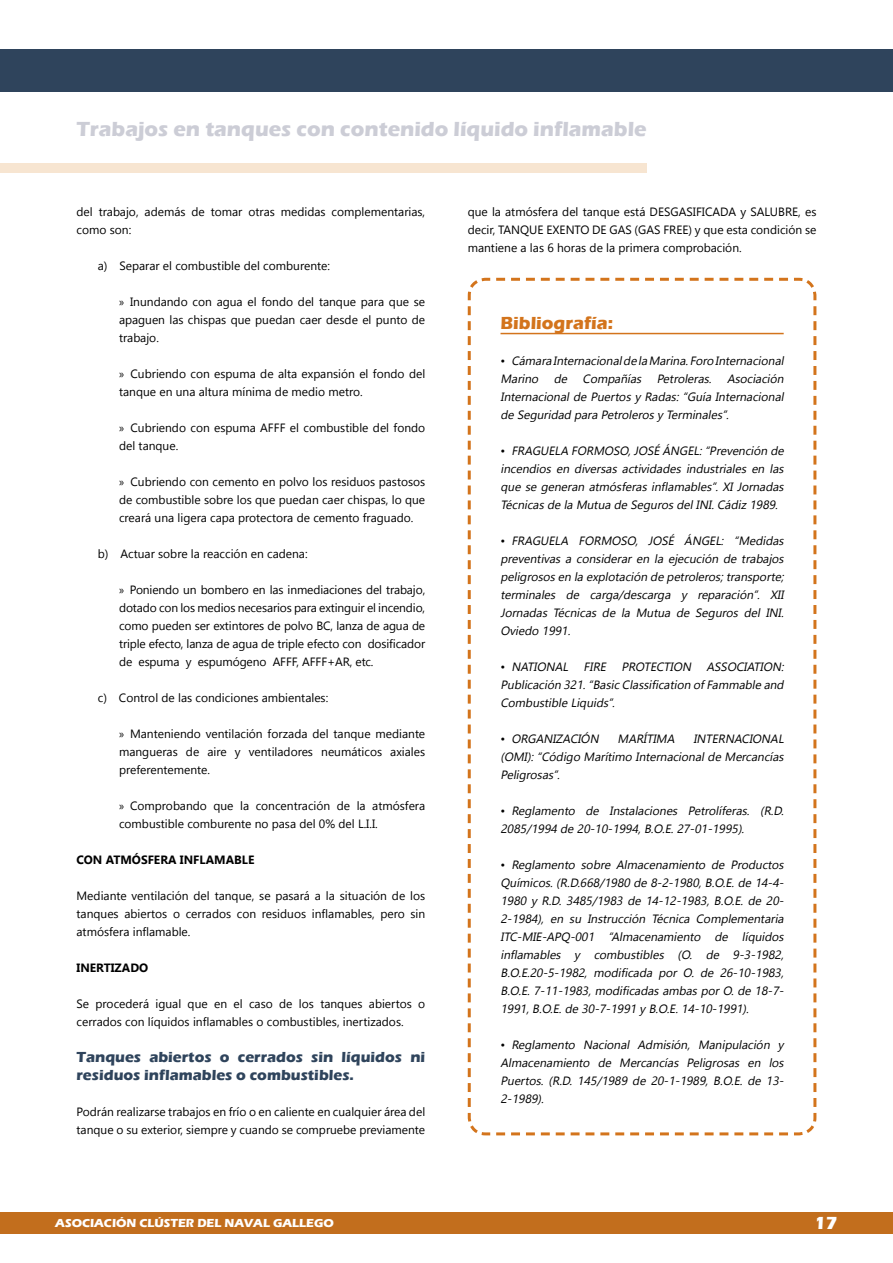
<style>
.page{position:relative;width:893px;height:1263px;background:#fff}
.page>*{position:absolute;margin:0;border:0;box-sizing:border-box;transform-origin:0 0}
.t1{font:700 21px "Eras ITC";color:#cccdd6}
.t2{font:700 18px "Eras ITC";color:#d3741c}
.t3{font:700 18px "Eras ITC";color:#fff}
.t4{font:700 15px/18px "Eras ITC";color:#2f445c}
.t5{font:12px/18px "Gadugi";color:#000}
.t6{font:italic 12px/18px "Gadugi";color:#000;text-align:justify}
.t7{font:700 12px "Eras ITC";color:#fff}
.t8{font:700 12px "Gadugi";color:#000}
.s1{font-family:"Myriad Pro"}
.s2{font-style:normal}
</style>
<div class="page">
<div style="left:0;top:1212px;width:893px;height:21px;background:#c26e1d"></div>
<div style="left:0;top:49px;width:893px;height:42px;background:#2f445c"></div>
<div style="left:0;top:163px;width:647px;height:10px;background:#f7e5d1"></div>
<svg style="left:467px;top:277px;width:350px;height:859px"></svg>
<h1 class="t1" style="left:77px;top:117px;width:572px">Trabajos en tanques con contenido líquido inflamable</h1>
<p class="t5" style="left:77px;top:203px;width:350px">del trabajo, además de tomar otras medidas complementarias, como son:</p>
<p class="t5" style="left:98px;top:257px;width:234px">a) Separar el combustible del comburente:</p>
<p class="t5" style="left:119px;top:293px;width:308px;text-align:justify"><span class="s1">»</span> Inundando con agua el fondo del tanque para que se apaguen las chispas que puedan caer desde el punto de trabajo.</p>
<p class="t5" style="left:119px;top:365px;width:308px"><span class="s1">»</span> Cubriendo con espuma de alta expansión el fondo del tanque en una altura mínima de medio metro.</p>
<p class="t5" style="left:119px;top:419px;width:308px"><span class="s1">»</span> Cubriendo con espuma AFFF el combustible del fondo del tanque.</p>
<p class="t5" style="left:119px;top:473px;width:308px;text-align:justify"><span class="s1">»</span> Cubriendo con cemento en polvo los residuos pastosos de combustible sobre los que puedan caer chispas, lo que creará una ligera capa protectora de cemento fraguado.</p>
<p class="t5" style="left:98px;top:545px;width:211px">b) Actuar sobre la reacción en cadena:</p>
<p class="t5" style="left:119px;top:581px;width:308px;text-align:justify"><span class="s1">»</span> Poniendo un bombero en las inmediaciones del trabajo, dotado con los medios necesarios para extinguir el incendio, como pueden ser extintores de polvo BC, lanza de agua de triple efecto, lanza de agua de triple efecto con dosificador de espuma y espumógeno AFFF, AFFF+AR, etc.</p>
<p class="t5" style="left:98px;top:689px;width:232px">c) Control de las condiciones ambientales:</p>
<p class="t5" style="left:119px;top:725px;width:308px;text-align:justify"><span class="s1">»</span> Manteniendo ventilación forzada del tanque mediante mangueras de aire y ventiladores neumáticos axiales preferentemente.</p>
<p class="t5" style="left:119px;top:797px;width:308px"><span class="s1">»</span> Comprobando que la concentración de la atmósfera combustible comburente no pasa del 0% del L.I.I.</p>
<p class="t8" style="left:77px;top:853px;width:179px">CON ATMÓSFERA INFLAMABLE</p>
<p class="t5" style="left:77px;top:887px;width:350px;text-align:justify">Mediante ventilación del tanque, se pasará a la situación de los tanques abiertos o cerrados con residuos inflamables, pero sin atmósfera inflamable.</p>
<p class="t8" style="left:77px;top:961px;width:73px">INERTIZADO</p>
<p class="t5" style="left:77px;top:995px;width:350px">Se procederá igual que en el caso de los tanques abiertos o cerrados con líquidos inflamables o combustibles, inertizados.</p>
<p class="t4" style="left:77px;top:1048px;width:350px">Tanques abiertos o cerrados sin líquidos ni residuos inflamables o combustibles.</p>
<p class="t5" style="left:77px;top:1103px;width:350px">Podrán realizarse trabajos en frío o en caliente en cualquier área del tanque o su exterior, siempre y cuando se compruebe previamente</p>
<p class="t5" style="left:468px;top:203px;width:350px;text-align:justify">que la atmósfera del tanque está DESGASIFICADA y SALUBRE, es decir, TANQUE EXENTO DE GAS (GAS FREE) y que esta condición se mantiene a las 6 horas de la primera comprobación.</p>
<h2 class="t2" style="left:500px;top:312px;width:114px">Bibliografía:</h2>
<p class="t6" style="left:500px;top:351px;width:287px"><span class="s2">•</span> Cámara Internacionalde la Marina.Foro Internacional Marino de Compañías Petroleras. Asociación Internacional de Puertos y Radas: “Guía Internacional de Seguridad para Petroleros y Terminales”.</p>
<p class="t6" style="left:500px;top:441px;width:287px"><span class="s2">•</span> FRAGUELA FORMOSO,JOSÉ ÁNGEL:“Prevención de incendios en diversas actividades industriales en las que se generan atmósferas inflamables”. XI Jornadas Técnicas de la Mutua de Seguros del INI. Cádiz 1989.</p>
<p class="t6" style="left:500px;top:531px;width:287px"><span class="s2">•</span> FRAGUELA FORMOSO, JOSÉ ÁNGEL: “Medidas preventivas a considerar en la ejecución de trabajos peligrosos en la explotación de petroleros;transporte; terminales de carga/descarga y reparación”. XII Jornadas Técnicas de la Mutua de Seguros del INI.<br>Oviedo 1991.</p>
<p class="t6" style="left:500px;top:657px;width:287px"><span class="s2">•</span> NATIONAL FIRE PROTECTION ASSOCIATION:<br>Publicación 321.“Basic Classification ofFammable and Combustible Liquids”.</p>
<p class="t6" style="left:500px;top:729px;width:102px"><span class="s2">•</span> ORGANIZACIÓN</p>
<p class="t6" style="left:618px;top:729px;width:61px">MARÍTIMA</p>
<p class="t6" style="left:500px;top:729px;width:287px;text-indent:193px">INTERNACIONAL (OMI): “Código Marítimo Internacional de Mercancías Peligrosas”.</p>
<p class="t6" style="left:500px;top:801px;width:287px"><span class="s2">•</span> Reglamento de Instalaciones Petrolíferas. (R.D.<br>2085/1994 de 20-10-1994, B.O.E. 27-01-1995).</p>
<p class="t6" style="left:500px;top:855px;width:287px"><span class="s2">•</span> Reglamento sobre Almacenamiento de Productos Químicos. (R.D.668/1980 de 8-2-1980, B.O.E. de 14-4- 1980 y R.D. 3485/1983 de 14-12-1983, B.O.E. de 20- 2-1984), en su Instrucción Técnica Complementaria ITC-MIE-APQ-001 “Almacenamiento de líquidos inflamables y combustibles (O. de 9-3-1982, B.O.E.20-5-1982, modificada por O. de 26-10-1983, B.O.E. 7-11-1983, modificadas ambas por O. de 18-7- 1991, B.O.E. de 30-7-1991 y B.O.E. 14-10-1991).</p>
<p class="t6" style="left:500px;top:1035px;width:287px;text-align:left"><span class="s2">•</span> Reglamento Nacional Admisión, Manipulación y Almacenamiento de Mercancías Peligrosas en los Puertos. (R.D. 145/1989 de 20-1-1989, B.O.E. de 13- 2-1989).</p>
<p class="t7" style="left:55px;top:1216px;width:280px">ASOCIACIÓN CLÚSTER DEL NAVAL GALLEGO</p>
<h2 class="t3" style="left:814px;top:1212px;width:25px">17</h2>
</div>
